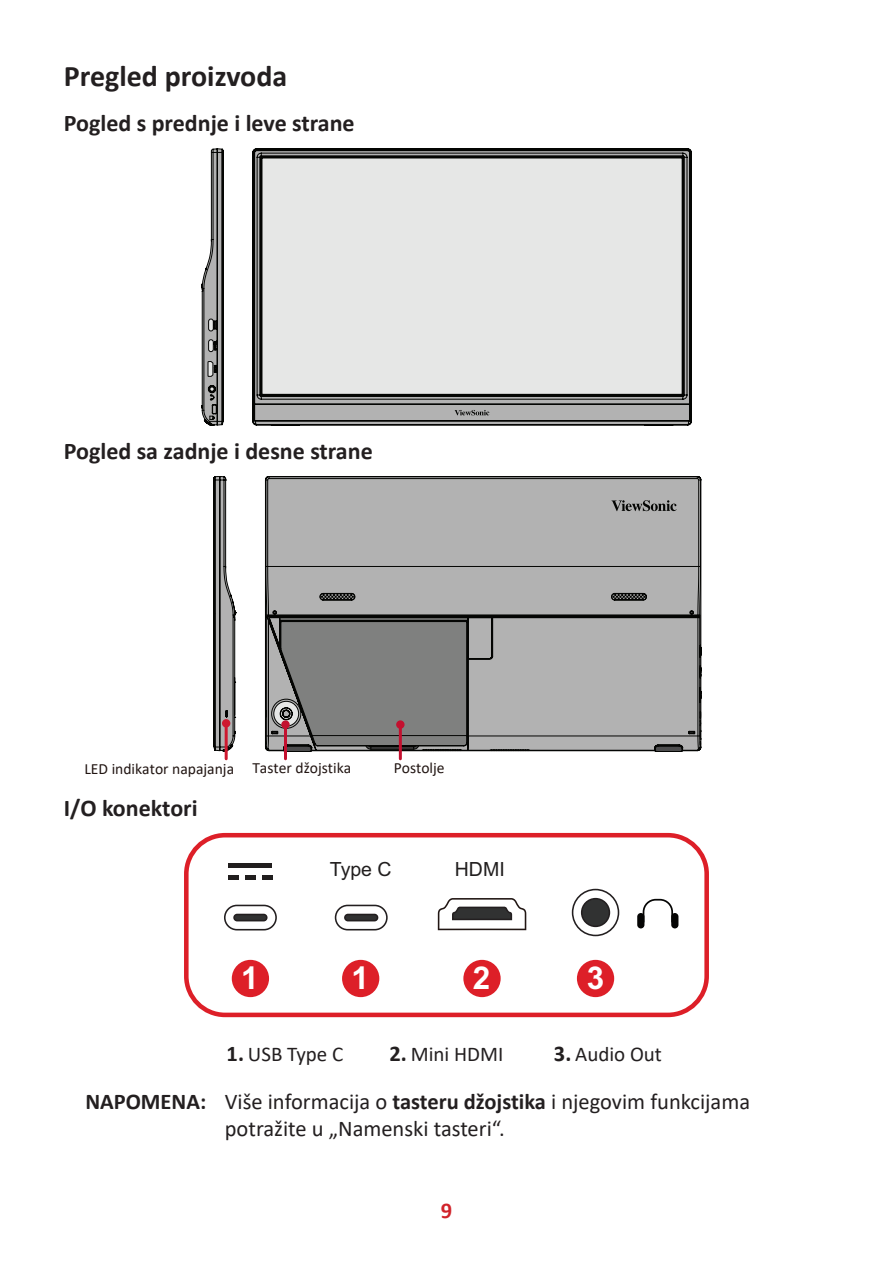
<style>
.page{position:relative;width:893px;height:1263px;background:#fff}
.page>*{position:absolute;margin:0;border:0;box-sizing:border-box;transform-origin:0 0}
.t1{font:700 31.5px "Arial";color:#fff}
.t2{font:700 30px "Calibri";color:#231f20}
.t3{font:700 24px "Calibri";color:#231f20}
.t4{font:22.5px/27px "Calibri";color:#231f20}
.t5{font:700 22.5px "Calibri";color:#d1232a}
.t6{font:21px "Calibri";color:#231f20}
.t7{font:19.5px "Arial";color:#211e1e}
.t8{font:15.6px "Calibri";color:#211512}
.s1{font-weight:700;font-size:22.5px}
.s2{font-weight:700}
</style>
<div class="page">
<svg style="left:252px;top:149px;width:439px;height:277px;background:#cdcecd"></svg>
<svg style="left:202px;top:149px;width:22px;height:277px"></svg>
<svg style="left:214px;top:476px;width:51px;height:276px"></svg>
<svg style="left:265px;top:476px;width:436px;height:276px;background:#555655"></svg>
<div style="left:266px;top:480px;width:435px;height:137px;background:#b2b2b2"></div>
<svg style="left:266px;top:617px;width:435px;height:134px;background:#929292"></svg>
<svg style="left:611px;top:500px;width:66px;height:11px"></svg>
<hr style="left:284px;top:724px;width:3px;height:35px;background:#c3102f">
<div style="left:281px;top:720px;width:9px;height:9px;background:#c3102f;border-radius:50%"></div>
<hr style="left:399px;top:724px;width:3px;height:35px;background:#c3102f">
<div style="left:396px;top:720px;width:9px;height:9px;background:#c3102f;border-radius:50%"></div>
<hr style="left:225px;top:723px;width:3px;height:36px;background:#ce182f">
<div style="left:222px;top:719px;width:8px;height:8px;background:#ce182f;border-radius:50%"></div>
<div style="left:184px;top:833px;width:525px;height:184px;border:5px solid #dd1f28;border-radius:39px"></div>
<div style="left:637px;top:913px;width:7px;height:15px;background:#050504;border-radius:4px"></div>
<div style="left:671px;top:913px;width:7px;height:15px;background:#050504;border-radius:4px"></div>
<svg style="left:643px;top:899px;width:30px;height:23px"></svg>
<div style="left:232px;top:960px;width:37px;height:37px;background:#dd1f28;border-radius:50%"></div>
<div style="left:342px;top:960px;width:37px;height:37px;background:#dd1f28;border-radius:19px"></div>
<div style="left:463px;top:960px;width:38px;height:37px;background:#dd1f28;border-radius:50%"></div>
<div style="left:577px;top:960px;width:37px;height:37px;background:#dd1f28;border-radius:50%"></div>
<div style="left:224px;top:905px;width:53px;height:25px;border:2px solid #231f20;border-radius:12px"></div>
<div style="left:234px;top:914px;width:33px;height:7px;background:#313232;border-radius:3px"></div>
<div style="left:233px;top:914px;width:35px;height:7px;border:2px solid #231f20;border-radius:3px"></div>
<div style="left:335px;top:905px;width:53px;height:25px;border:2px solid #231f20;border-radius:12px"></div>
<div style="left:345px;top:914px;width:33px;height:7px;background:#313232;border-radius:3px"></div>
<div style="left:344px;top:914px;width:34px;height:7px;border:2px solid #231f20;border-radius:3px"></div>
<svg style="left:438px;top:898px;width:88px;height:32px"></svg>
<svg style="left:572px;top:889px;width:47px;height:46px"></svg>
<div style="left:572px;top:889px;width:47px;height:47px;border:2px solid #231f20;border-radius:50%"></div>
<div style="left:582px;top:899px;width:27px;height:27px;background:#313232;border-radius:50%"></div>
<div style="left:581px;top:898px;width:29px;height:29px;border:2px solid #231f20;border-radius:50%"></div>
<div style="left:229px;top:863px;width:43px;height:5px;background:#211e1e"></div>
<div style="left:229px;top:875px;width:10px;height:5px;background:#211e1e"></div>
<div style="left:262px;top:875px;width:10px;height:5px;background:#211e1e"></div>
<div style="left:245px;top:875px;width:10px;height:5px;background:#211e1e"></div>
<h2 class="t2" style="left:64px;top:55px;width:225px">Pregled proizvoda</h2>
<p class="t3" style="left:64px;top:106px;width:292px">Pogled s prednje i leve strane</p>
<p class="t3" style="left:64px;top:434px;width:310px">Pogled sa zadnje i desne strane</p>
<p class="t8" style="left:84px;top:758px;width:268px">LED indikator napajanja Taster džojstika</p>
<p class="t8" style="left:394px;top:757px;width:52px">Postolje</p>
<p class="t3" style="left:64px;top:791px;width:135px">I/O konektori</p>
<p class="t7" style="left:330px;top:855px;width:63px">Type C</p>
<p class="t7" style="left:455px;top:855px;width:51px">HDMI</p>
<h1 class="t1" style="left:241px;top:956px;width:19px">1</h1>
<h1 class="t1" style="left:351px;top:956px;width:19px">1</h1>
<h1 class="t1" style="left:473px;top:956px;width:19px">2</h1>
<h1 class="t1" style="left:587px;top:956px;width:19px">3</h1>
<p class="t6" style="left:227px;top:1040px;width:118px"><span class="s1">1.</span> USB Type C</p>
<p class="t6" style="left:390px;top:1040px;width:115px"><span class="s1">2.</span> Mini HDMI</p>
<p class="t6" style="left:554px;top:1040px;width:110px"><span class="s1">3.</span> Audio Out</p>
<p class="t4" style="left:225px;top:1088px;width:527px;text-indent:-139px"><span class="s2">NAPOMENA:</span> Više informacija o <span class="s2">tasteru džojstika</span> i njegovim funkcijama potražite u „Namenski tasteri“.</p>
<p class="t5" style="left:441px;top:1194px;width:13px">9</p>
</div>
